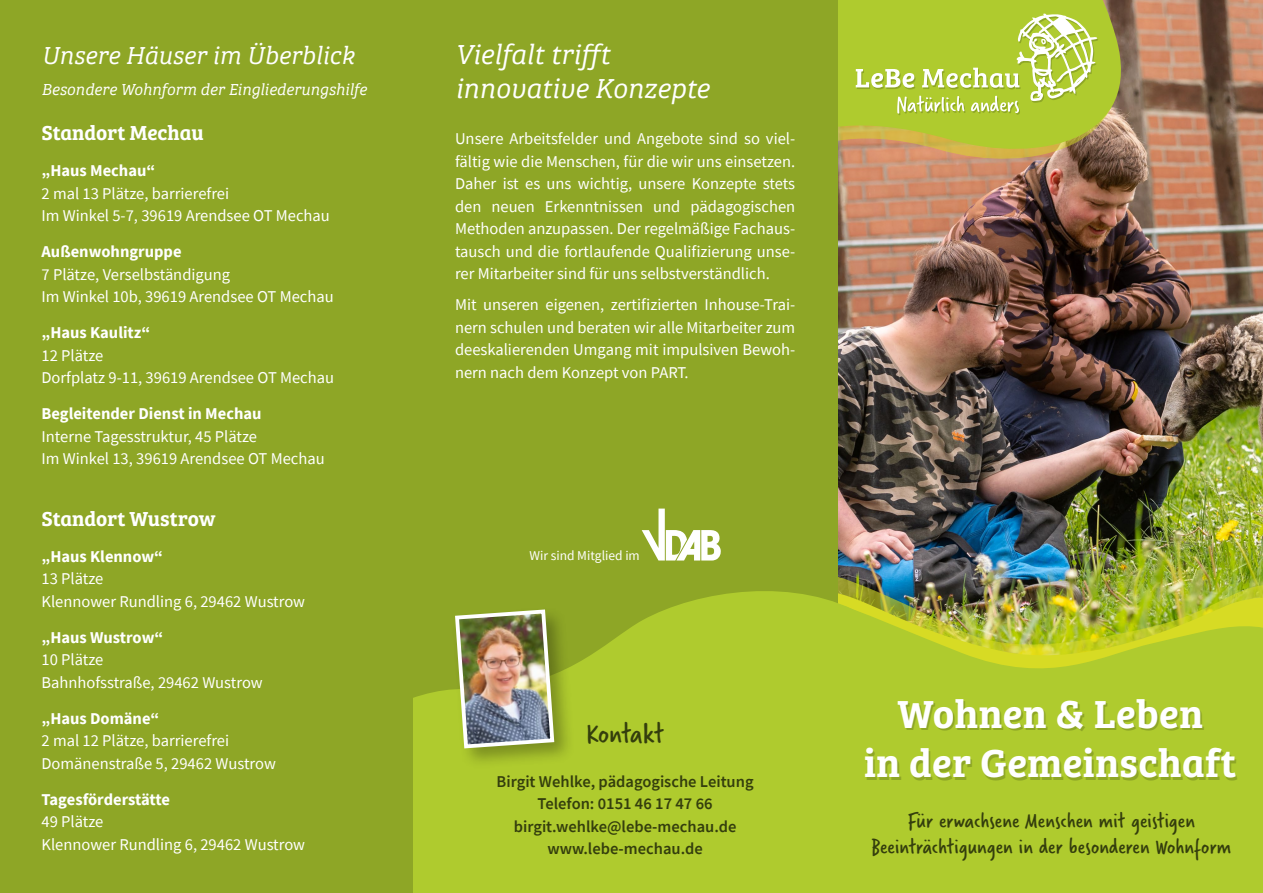
<style>
.page{position:relative;width:1263px;height:893px;background:#fff}
.page>*{position:absolute;margin:0;border:0;box-sizing:border-box;transform-origin:0 0}
.t1{font:40.5px/49.5px "Bree Serif Sb";letter-spacing:.01em;color:#fff;text-align:center}
.t2{font:30px "Verveine";letter-spacing:-.01em;color:#343e0d}
.t3{font:italic 28.5px/34.5px "Bree Serif Lt";color:#fff}
.t4{font:italic 25.5px "Bree Serif Lt";letter-spacing:-.005em;color:#fff}
.t5{font:22.5px/25.5px "Verveine";letter-spacing:.01em;color:#343e0d;text-align:center}
.t6{font:21px "Bree Serif Sb";color:#fff}
.t7{font:16.5px/22.5px "Source Sans Pro";color:#fff}
.t8{font:700 16.5px "Source Sans Pro";color:#fff}
.t9{font:600 16.5px/22.5px "Source Sans Pro";color:#343e0d;text-align:center}
.t10{font:italic 16.5px "Bree Serif Lt";color:#fff}
.t11{font:13.5px "Source Sans Pro";color:#fff}
</style>
<div class="page">
<img style="left:838px;top:0;width:425px;height:575px">
<svg style="left:838px;top:0;width:307px;height:166px;fill:#afc92f"></svg>
<svg style="left:856px;top:13px;width:242px;height:102px"></svg>
<img style="left:937px;top:583px;width:326px;height:19px">
<svg style="left:937px;top:602px;width:326px;height:291px;fill:#afcb2e"></svg>
<div style="left:0;top:0;width:838px;height:893px;background:#8ea626"></div>
<svg style="left:413px;top:575px;width:524px;height:318px;fill:#afcb2e"></svg>
<div style="left:451px;top:606px;width:125px;height:164px;background:#000;opacity:.3"></div>
<img style="left:453px;top:607px;width:103px;height:143px">
<svg style="left:642px;top:509px;width:79px;height:51px"></svg>
<h3 class="t4" style="left:42px;top:36px;width:314px">Unsere Häuser im Überblick</h3>
<p class="t10" style="left:42px;top:78px;width:327px">Besondere Wohnform der Eingliederungshilfe</p>
<p class="t6" style="left:42px;top:117px;width:164px">Standort Mechau</p>
<p class="t8" style="left:42px;top:160px;width:115px">„Haus Mechau“</p>
<p class="t7" style="left:42px;top:182px;width:290px">2 mal 13 Plätze, barrierefrei<br>Im Winkel 5-7, 39619 Arendsee OT Mechau</p>
<p class="t8" style="left:42px;top:241px;width:142px">Außenwohngruppe</p>
<p class="t7" style="left:42px;top:263px;width:294px">7 Plätze, Verselbständigung<br>Im Winkel 10b, 39619 Arendsee OT Mechau</p>
<p class="t8" style="left:42px;top:322px;width:110px">„Haus Kaulitz“</p>
<p class="t7" style="left:42px;top:344px;width:294px">12 Plätze<br>Dorfplatz 9-11, 39619 Arendsee OT Mechau</p>
<p class="t8" style="left:42px;top:403px;width:222px">Begleitender Dienst in Mechau</p>
<p class="t7" style="left:42px;top:425px;width:285px">Interne Tagesstruktur, 45 Plätze<br>Im Winkel 13, 39619 Arendsee OT Mechau</p>
<p class="t6" style="left:42px;top:503px;width:176px">Standort Wustrow</p>
<p class="t8" style="left:42px;top:545px;width:123px">„Haus Klennow“</p>
<p class="t7" style="left:42px;top:568px;width:265px">13 Plätze<br>Klennower Rundling 6, 29462 Wustrow</p>
<p class="t8" style="left:42px;top:626px;width:123px">„Haus Wustrow“</p>
<p class="t7" style="left:42px;top:649px;width:223px">10 Plätze<br>Bahnhofsstraße, 29462 Wustrow</p>
<p class="t8" style="left:42px;top:707px;width:119px">„Haus Domäne“</p>
<p class="t7" style="left:42px;top:730px;width:236px">2 mal 12 Plätze, barrierefrei<br>Domänenstraße 5, 29462 Wustrow</p>
<p class="t8" style="left:42px;top:788px;width:130px">Tagesförderstätte</p>
<p class="t7" style="left:42px;top:811px;width:265px">49 Plätze<br>Klennower Rundling 6, 29462 Wustrow</p>
<h3 class="t3" style="left:455px;top:35px;width:256px">Vielfalt trifft innovative Konzepte</h3>
<p class="t7" style="left:455px;top:128px;width:342px;text-align:justify">Unsere Arbeitsfelder und Angebote sind so viel&shy;fältig wie die Menschen, für die wir uns einsetzen.<br>Daher ist es uns wichtig, unsere Konzepte stets den neuen Erkenntnissen und pädagogischen Methoden anzupassen. Der regelmäßige Fachaus&shy;tausch und die fortlaufende Qualifizierung unse&shy;rer Mitarbeiter sind für uns selbstverständlich.</p>
<p class="t7" style="left:455px;top:294px;width:342px;text-align:justify">Mit unseren eigenen, zertifizierten Inhouse-Trai&shy;nern schulen und beraten wir alle Mitarbeiter zum deeskalierenden Umgang mit impulsiven Bewoh&shy;nern nach dem Konzept von PART.</p>
<p class="t11" style="left:529px;top:547px;width:112px">Wir sind Mitglied im</p>
<h2 class="t2" style="left:586px;top:712px;width:79px">Kontakt</h2>
<p class="t9" style="left:497px;top:770px;width:259px">Birgit Wehlke, pädagogische Leitung<br>Telefon: 0151 46 17 47 66 birgit.wehlke@lebe-mechau.de www.lebe-mechau.de</p>
<h1 class="t1" style="left:864px;top:687px;width:374px">Wohnen &amp; Leben<br>in der Gemeinschaft</h1>
<h3 class="t5" style="left:871px;top:808px;width:362px">Für erwachsene Menschen mit geistigen<br>Beeinträchtigungen in der besonderen Wohnform</h3>
</div>
